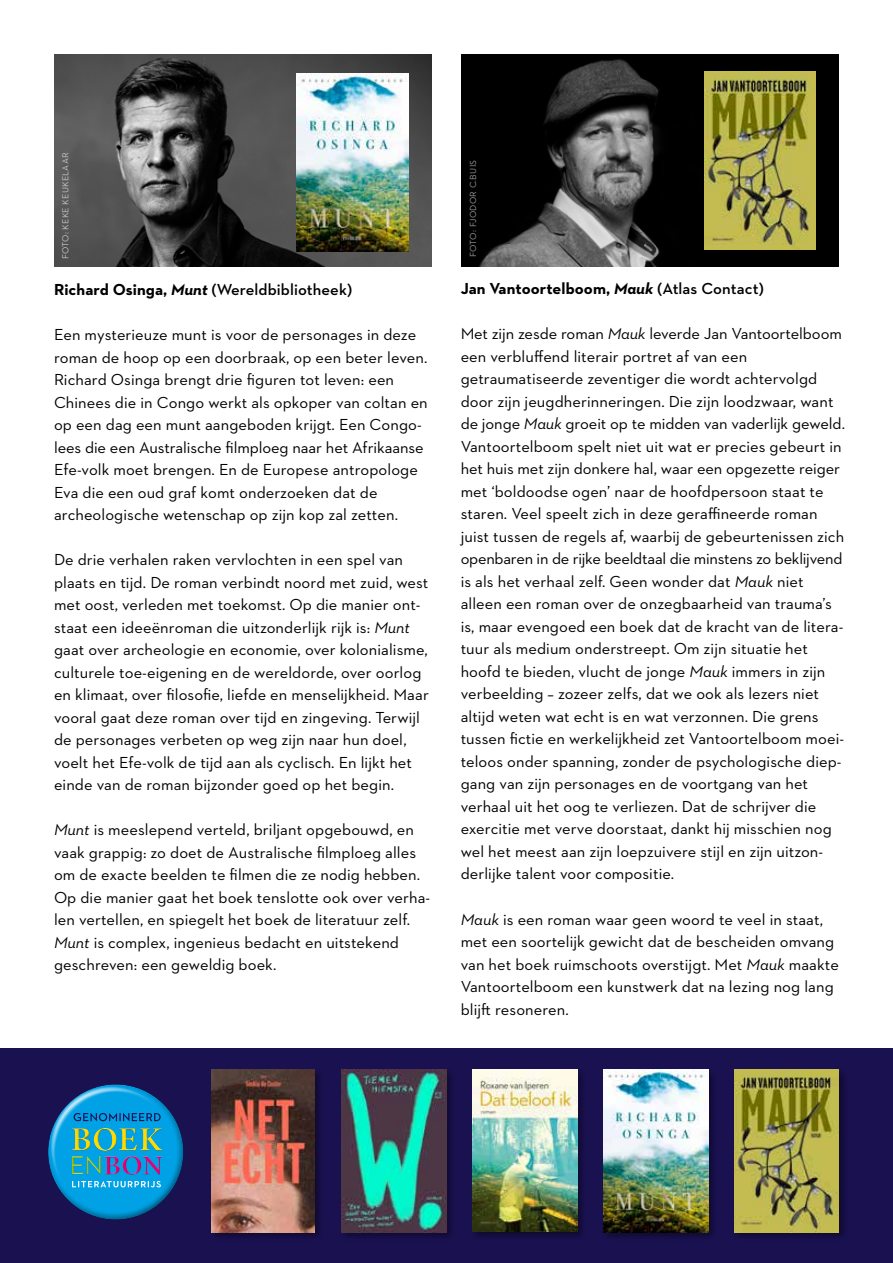
<style>
.page{position:relative;width:893px;height:1263px;background:#fff}
.page>*{position:absolute;margin:0;border:0;box-sizing:border-box;transform-origin:0 0}
.t1{font:16.2px/22.5px "Neutraface 2 Text";letter-spacing:.005em;color:#000}
.t2{font:600 16.2px "Neutraface 2 Text";letter-spacing:.005em;color:#000}
.t3{font:700 16.2px "Neutraface 2 Text";letter-spacing:.005em;color:#000}
.t4{font:9px "Neutraface 2 Text";letter-spacing:.025em;color:#c5c7c7}
.t5{font:9px "Neutraface 2 Text";letter-spacing:.025em;color:#989a9a}
.s1{font-weight:700}
.s2{font-weight:700;font-style:italic}
.s3{font-style:italic}
.s4{font-weight:600}
</style>
<div class="page">
<img style="left:54px;top:54px;width:378px;height:213px">
<img style="left:461px;top:54px;width:378px;height:213px">
<img style="left:297px;top:73px;width:111px;height:179px">
<img style="left:704px;top:71px;width:112px;height:178px">
<div style="left:0;top:1049px;width:893px;height:214px;background:#1a1151"></div>
<div style="left:209px;top:1068px;width:115px;height:173px;background:#000;opacity:.4"></div>
<img style="left:211px;top:1069px;width:104px;height:163px">
<div style="left:340px;top:1068px;width:115px;height:173px;background:#000;opacity:.4"></div>
<img style="left:342px;top:1069px;width:104px;height:163px">
<div style="left:733px;top:1068px;width:115px;height:173px;background:#000;opacity:.4"></div>
<img style="left:734px;top:1069px;width:105px;height:163px">
<div style="left:602px;top:1068px;width:115px;height:173px;background:#000;opacity:.4"></div>
<img style="left:604px;top:1069px;width:104px;height:163px">
<div style="left:471px;top:1068px;width:115px;height:173px;background:#000;opacity:.4"></div>
<img style="left:473px;top:1069px;width:104px;height:162px">
<div style="left:48px;top:1084px;width:136px;height:136px;background:#000;opacity:.75"></div>
<div style="left:72px;top:1127px;width:91px;height:47px;background:#00a1e5"></div>
<div style="left:72px;top:1128px;width:91px;height:47px;background:#000;opacity:.69"></div>
<svg style="left:72px;top:1181px;width:89px;height:6px"></svg>
<svg style="left:74px;top:1113px;width:87px;height:8px"></svg>
<p class="t4" style="left:60px;top:259px;width:108px;rotate:-90deg">FOTO: KEKE KEUKELAAR</p>
<p class="t5" style="left:468px;top:257px;width:99px;rotate:-90deg">FOTO: FJODOR C.BUIS</p>
<p class="t2" style="left:54px;top:279px;width:300px"><span class="s1">Richard Osinga,</span> <span class="s2">Munt</span> (Wereldbibliotheek)</p>
<p class="t1" style="left:54px;top:323px;width:375px">Een mysterieuze munt is voor de personages in deze roman de hoop op een doorbraak, op een beter leven.<br>Richard Osinga brengt drie figuren tot leven: een Chinees die in Congo werkt als opkoper van coltan en op een dag een munt aangeboden krijgt. Een Congo&shy;lees die een Australische filmploeg naar het Afrikaanse Efe-volk moet brengen. En de Europese antropologe Eva die een oud graf komt onderzoeken dat de archeologische wetenschap op zijn kop zal zetten.</p>
<p class="t1" style="left:54px;top:548px;width:376px">De drie verhalen raken vervlochten in een spel van plaats en tijd. De roman verbindt noord met zuid, west met oost, verleden met toekomst. Op die manier ont&shy;staat een ideeënroman die uitzonderlijk rijk is: <span class="s3">Munt </span>gaat over archeologie en economie, over kolonialisme, culturele toe-eigening en de wereldorde, over oorlog en klimaat, over filosofie, liefde en menselijkheid. Maar vooral gaat deze roman over tijd en zingeving. Terwijl de personages verbeten op weg zijn naar hun doel, voelt het Efe-volk de tijd aan als cyclisch. En lijkt het einde van de roman bijzonder goed op het begin.</p>
<p class="t1" style="left:54px;top:818px;width:378px"><span class="s3">Munt</span> is meeslepend verteld, briljant opgebouwd, en vaak grappig: zo doet de Australische filmploeg alles om de exacte beelden te filmen die ze nodig hebben.<br>Op die manier gaat het boek tenslotte ook over verha&shy;len vertellen, en spiegelt het boek de literatuur zelf.<br><span class="s3">Munt</span> is complex, ingenieus bedacht en uitstekend geschreven: een geweldig boek.</p>
<p class="t3" style="left:461px;top:278px;width:305px">Jan Vantoortelboom, <span class="s3">Mauk</span> <span class="s4">(Atlas Contact)</span></p>
<p class="t1" style="left:461px;top:322px;width:386px">Met zijn zesde roman <span class="s3">Mauk</span> leverde Jan Vantoortelboom een verbluffend literair portret af van een getraumatiseerde zeventiger die wordt achtervolgd door zijn jeugdherinneringen. Die zijn loodzwaar, want de jonge <span class="s3">Mauk</span> groeit op te midden van vaderlijk geweld.<br>Vantoortelboom spelt niet uit wat er precies gebeurt in het huis met zijn donkere hal, waar een opgezette reiger met ‘boldoodse ogen’ naar de hoofdpersoon staat te staren. Veel speelt zich in deze geraffineerde roman juist tussen de regels af, waarbij de gebeurtenissen zich openbaren in de rijke beeldtaal die minstens zo beklijvend is als het verhaal zelf. Geen wonder dat <span class="s3">Mauk</span> niet alleen een roman over de onzegbaarheid van trauma’s is, maar evengoed een boek dat de kracht van de litera&shy;tuur als medium onderstreept. Om zijn situatie het hoofd te bieden, vlucht de jonge <span class="s3">Mauk</span> immers in zijn verbeelding – zozeer zelfs, dat we ook als lezers niet altijd weten wat echt is en wat verzonnen. Die grens tussen fictie en werkelijkheid zet Vantoortelboom moei&shy;teloos onder spanning, zonder de psychologische diep&shy;gang van zijn personages en de voortgang van het verhaal uit het oog te verliezen. Dat de schrijver die exercitie met verve doorstaat, dankt hij misschien nog wel het meest aan zijn loepzuivere stijl en zijn uitzon&shy;derlijke talent voor compositie.</p>
<p class="t1" style="left:461px;top:907px;width:380px"><span class="s3">Mauk</span> is een roman waar geen woord te veel in staat, met een soortelijk gewicht dat de bescheiden omvang van het boek ruimschoots overstijgt. Met <span class="s3">Mauk</span> maakte Vantoortelboom een kunstwerk dat na lezing nog lang blijft resoneren.</p>
</div>
